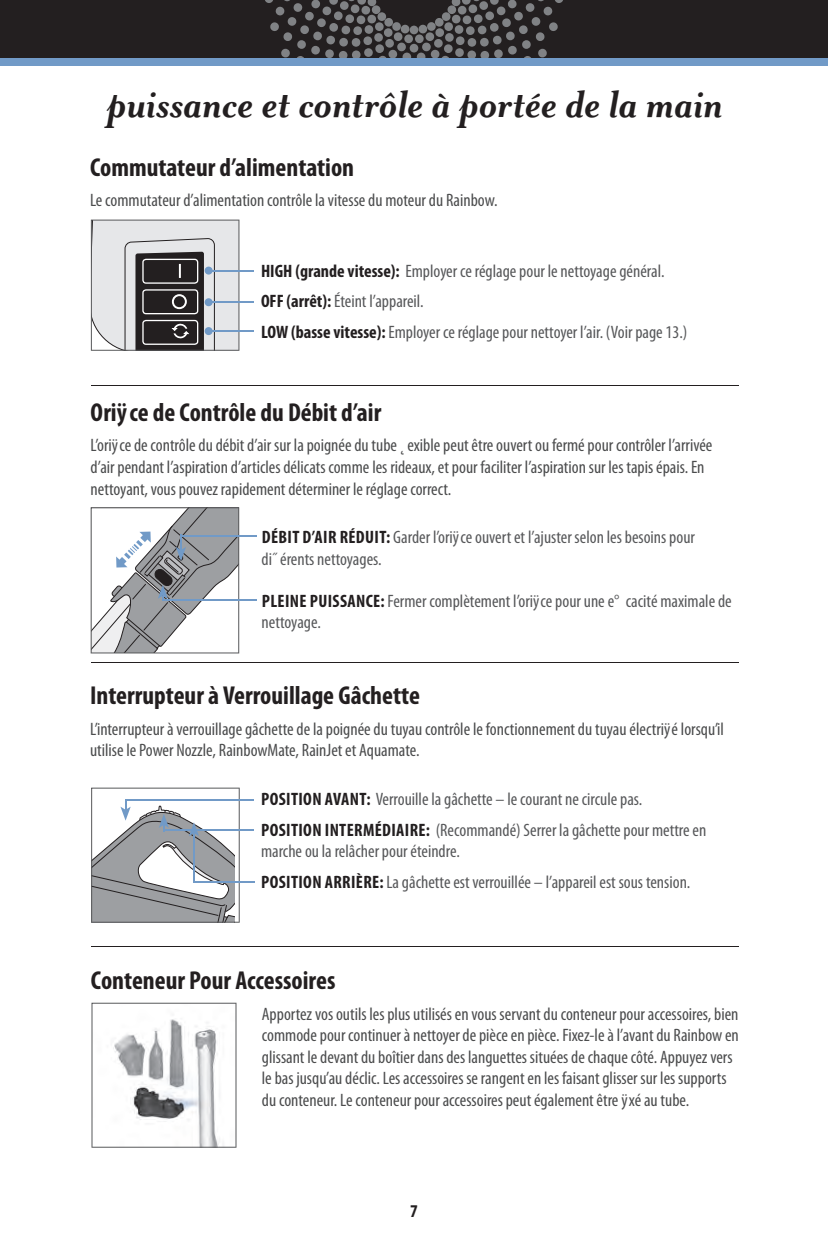
<style>
.page{position:relative;width:828px;height:1260px;background:#fff}
.page>*{position:absolute;margin:0;border:0;box-sizing:border-box;transform-origin:0 0}
.t1{font:italic 700 44px "Mrs Eaves";letter-spacing:-.005em;color:#231f20}
.t2{font:700 condensed 26px "Myriad Pro";color:#231f20}
.t3{font:condensed 18px/21.6px "Myriad Pro";color:#4b4c4d}
.t4{font:condensed 18px/30.6px "Myriad Pro";color:#57585a}
.t5{font:700 condensed 18px "Myriad Pro";color:#231f20}
.s1{font-weight:700;color:#231f20}
</style>
<div class="page">
<div style="left:0;top:0;width:828px;height:58px;background:#231f20"></div>
<div style="left:404px;top:34px;width:9px;height:9px;background:#808285;border-radius:4px"></div>
<div style="left:415px;top:34px;width:9px;height:9px;background:#808285;border-radius:4px"></div>
<div style="left:410px;top:44px;width:8px;height:9px;background:#808285;border-radius:4px"></div>
<svg style="left:265px;top:0;width:146px;height:58px"></svg>
<div style="left:410px;top:26px;width:8px;height:8px;background:#808285;border-radius:50%"></div>
<svg style="left:417px;top:0;width:146px;height:58px"></svg>
<div style="left:0;top:58px;width:828px;height:8px;background:#719ac7"></div>
<svg style="left:91px;top:220px;width:148px;height:131px;background:#a3a3a4"></svg>
<hr style="left:125px;top:799px;width:128px;height:2px;background:#719ac7">
<hr style="left:165px;top:829px;width:88px;height:2px;background:#719ac7">
<hr style="left:193px;top:881px;width:62px;height:2px;background:#719ac7">
<svg style="left:91px;top:788px;width:149px;height:135px"></svg>
<hr style="left:91px;top:385px;width:648px;height:1px;background:#231f20">
<hr style="left:91px;top:662px;width:648px;height:1px;background:#231f20">
<hr style="left:91px;top:946px;width:648px;height:1px;background:#231f20">
<hr style="left:209px;top:270px;width:45px;height:2px;background:#719ac7">
<div style="left:205px;top:267px;width:8px;height:8px;background:#719ac7;border-radius:50%"></div>
<hr style="left:209px;top:301px;width:45px;height:2px;background:#719ac7">
<div style="left:205px;top:298px;width:8px;height:8px;background:#719ac7;border-radius:50%"></div>
<hr style="left:209px;top:330px;width:45px;height:2px;background:#719ac7">
<div style="left:205px;top:327px;width:8px;height:8px;background:#719ac7;border-radius:50%"></div>
<hr style="left:180px;top:535px;width:76px;height:2px;background:#719ac7">
<hr style="left:162px;top:599px;width:94px;height:2px;background:#719ac7">
<svg style="left:91px;top:507px;width:148px;height:146px"></svg>
<svg style="left:92px;top:1003px;width:144px;height:145px"></svg>
<h1 class="t1" style="left:107px;top:80px;width:618px">puissance et contrôle à portée de la main</h1>
<h2 class="t2" style="left:90px;top:151px;width:266px">Commutateur d’alimentation</h2>
<p class="t3" style="left:90px;top:189px;width:409px">Le commutateur d’alimentation contrôle la vitesse du moteur du Rainbow.</p>
<p class="t4" style="left:261px;top:255px;width:428px"><span class="s1">HIGH (grande vitesse):</span> Employer ce réglage pour le nettoyage général.<br><span class="s1">OFF (arrêt):</span> Éteint l’appareil.<br><span class="s1">LOW (basse vitesse):</span> Employer ce réglage pour nettoyer l’air. (Voir page 13.)</p>
<h2 class="t2" style="left:91px;top:396px;width:292px">Oriÿ ce de Contrôle du Débit d’air</h2>
<p class="t3" style="left:91px;top:435px;width:623px">L’oriÿ ce de contrôle du débit d’air sur la poignée du tube ˛ exible peut être ouvert ou fermé pour contrôler l’arrivée d’air pendant l’aspiration d’articles délicats comme les rideaux, et pour faciliter l’aspiration sur les tapis épais. En nettoyant, vous pouvez rapidement déterminer le réglage correct.</p>
<p class="t4" style="left:262px;top:526px;width:435px;line-height:21.6px"><span class="s1">DÉBIT D’AIR RÉDUIT:</span> Garder l’oriÿ ce ouvert et l’ajuster selon les besoins pour di˝ érents nettoyages.</p>
<p class="t4" style="left:262px;top:590px;width:472px;line-height:21.6px"><span class="s1">PLEINE PUISSANCE:</span> Fermer complètement l’oriÿ ce pour une e° cacité maximale de nettoyage.</p>
<h2 class="t2" style="left:90px;top:679px;width:331px">Interrupteur à Verrouillage Gâchette</h2>
<p class="t3" style="left:90px;top:718px;width:636px">L’interrupteur à verrouillage gâchette de la poignée du tuyau contrôle le fonctionnement du tuyau électriÿ é lorsqu’il utilise le Power Nozzle, RainbowMate, RainJet et Aquamate.</p>
<p class="t4" style="left:261px;top:783px;width:447px"><span class="s1">POSITION AVANT:</span> Verrouille la gâchette – le courant ne circule pas.<br><span class="s1">POSITION INTERMÉDIAIRE:</span> (Recommandé) Serrer la gâchette pour mettre en</p>
<p class="t4" style="left:261px;top:836px;width:431px">marche ou la relâcher pour éteindre.<br><span class="s1">POSITION ARRIÈRE:</span> La gâchette est verrouillée – l’appareil est sous tension.</p>
<h2 class="t2" style="left:91px;top:964px;width:246px">Conteneur Pour Accessoires</h2>
<p class="t3" style="left:262px;top:1003px;width:479px">Apportez vos outils les plus utilisés en vous servant du conteneur pour accessoires, bien commode pour continuer à nettoyer de pièce en pièce. Fixez-le à l’avant du Rainbow en glissant le devant du boîtier dans des languettes situées de chaque côté. Appuyez vers le bas jusqu’au déclic. Les accessoires se rangent en les faisant glisser sur les supports du conteneur. Le conteneur pour accessoires peut également être ÿ xé au tube.</p>
<p class="t5" style="left:410px;top:1199px;width:9px">7</p>
</div>
